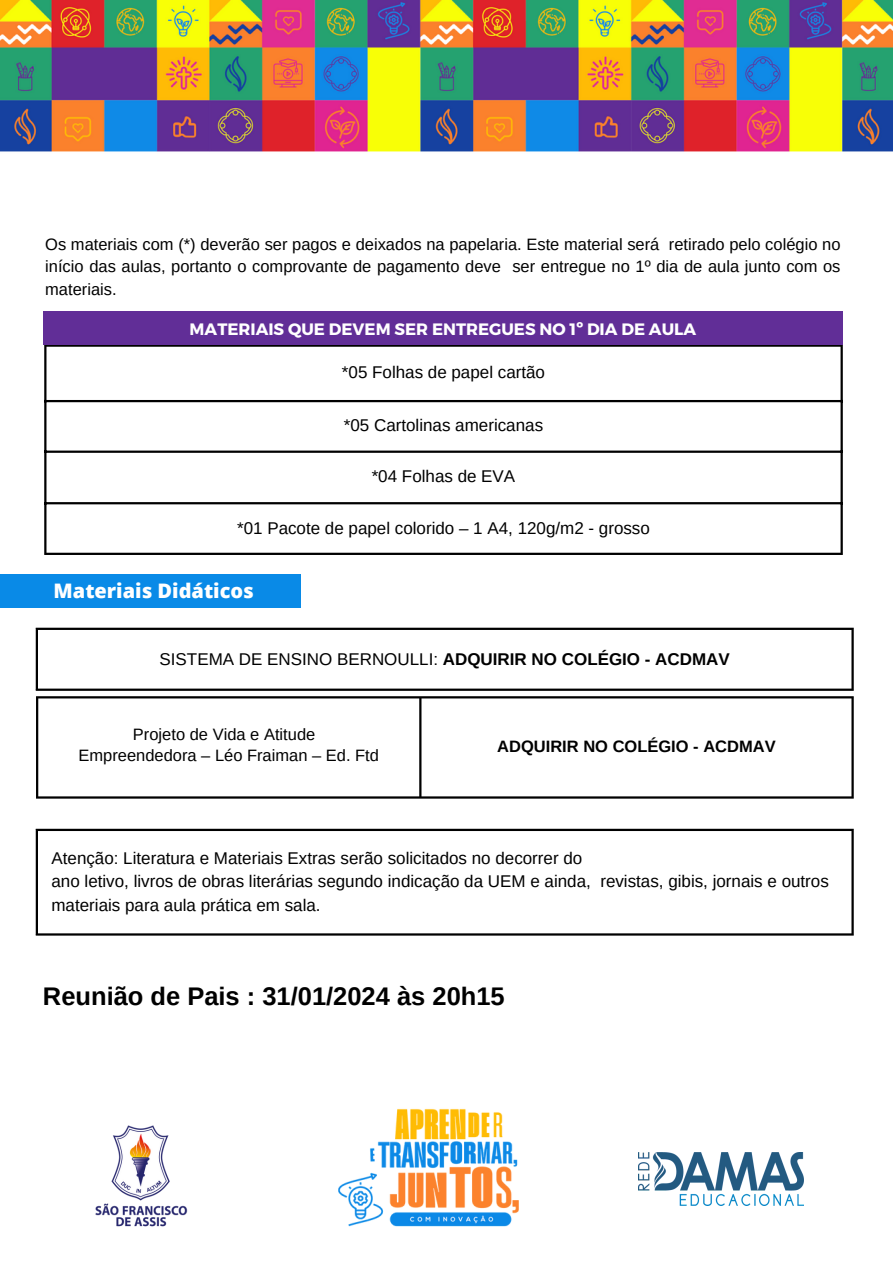
<style>
.page{position:relative;width:893px;height:1264px;background:#fff}
.page>*{position:absolute;margin:0;border:0;box-sizing:border-box;transform-origin:0 0}
.t1{font:700 25.5px "Arimo";color:#000}
.t2{font:800 19.95px "Open Sans";color:#fff}
.t3{font:16.95px/23.5px "Arimo";color:#000}
.t4{font:16.5px/22.5px "Arimo";color:#000;text-align:justify}
.t5{font:700 16.5px "Montserrat";color:#fff}
.t6{font:700 16.5px "Arimo";color:#000}
.s1{font-weight:700}
</style>
<div class="page">
<img style="left:0;top:0;width:892px;height:1206px">
<img style="left:638px;top:1152px;width:165px;height:53px">
<img style="left:62px;top:1122px;width:157px;height:105px">
<img style="left:321px;top:1056px;width:215px;height:171px">
<hr style="left:44px;top:347px;width:2px;height:205px;background:#000">
<hr style="left:840px;top:347px;width:2px;height:205px;background:#000">
<hr style="left:44px;top:344px;width:798px;height:3px;background:#000">
<hr style="left:44px;top:400px;width:798px;height:2px;background:#000">
<hr style="left:44px;top:450px;width:798px;height:3px;background:#000">
<hr style="left:44px;top:502px;width:798px;height:2px;background:#000">
<hr style="left:44px;top:552px;width:798px;height:3px;background:#000">
<div style="left:43px;top:311px;width:799px;height:33px;background:#612e97"></div>
<hr style="left:36px;top:630px;width:2px;height:58px;background:#000">
<hr style="left:851px;top:630px;width:2px;height:58px;background:#000">
<hr style="left:36px;top:627px;width:817px;height:3px;background:#000">
<hr style="left:36px;top:688px;width:817px;height:3px;background:#000">
<hr style="left:36px;top:831px;width:2px;height:102px;background:#000">
<hr style="left:851px;top:831px;width:2px;height:102px;background:#000">
<hr style="left:36px;top:828px;width:817px;height:3px;background:#000">
<hr style="left:36px;top:933px;width:817px;height:2px;background:#000">
<hr style="left:36px;top:698px;width:2px;height:98px;background:#000">
<hr style="left:419px;top:698px;width:2px;height:98px;background:#000">
<hr style="left:851px;top:698px;width:2px;height:98px;background:#000">
<hr style="left:36px;top:696px;width:817px;height:2px;background:#000">
<hr style="left:36px;top:796px;width:817px;height:2px;background:#000">
<div style="left:0;top:574px;width:300px;height:34px;background:#098ae7"></div>
<p class="t4" style="left:45px;top:233px;width:796px">Os materiais com (*) deverão ser pagos e deixados na papelaria. Este material será retirado pelo colégio no início das aulas, portanto o comprovante de pagamento deve ser entregue no 1º dia de aula junto com os materiais.</p>
<p class="t5" style="left:190px;top:318px;width:508px">MATERIAIS QUE DEVEM SER ENTREGUES NO 1º DIA DE AULA</p>
<p class="t3" style="left:342px;top:360px;width:204px">*05 Folhas de papel cartão</p>
<p class="t3" style="left:344px;top:414px;width:201px">*05 Cartolinas americanas</p>
<p class="t3" style="left:371px;top:464px;width:145px">*04 Folhas de EVA</p>
<p class="t3" style="left:237px;top:516px;width:414px">*01 Pacote de papel colorido – 1 A4, 120g/m2 - grosso</p>
<p class="t2" style="left:54px;top:576px;width:202px">Materiais Didáticos</p>
<p class="t3" style="left:159px;top:647px;width:571px">SISTEMA DE ENSINO BERNOULLI: <span class="s1">ADQUIRIR NO COLÉGIO - ACDMAV</span></p>
<p class="t4" style="left:133px;top:723px;width:184px">Projeto de Vida e Atitude</p>
<p class="t4" style="left:78px;top:743px;width:302px">Empreendedora – Léo Fraiman – Ed. Ftd</p>
<p class="t6" style="left:497px;top:737px;width:280px">ADQUIRIR NO COLÉGIO - ACDMAV</p>
<p class="t3" style="left:51px;top:846px;width:532px">Atenção: Literatura e Materiais Extras serão solicitados no decorrer do</p>
<p class="t3" style="left:51px;top:869px;width:778px">ano letivo, livros de obras literárias segundo indicação da UEM e ainda, revistas, gibis, jornais e outros materiais para aula prática em sala.</p>
<p class="t1" style="left:43px;top:981px;width:463px">Reunião de Pais : 31/01/2024 às 20h15</p>
</div>
